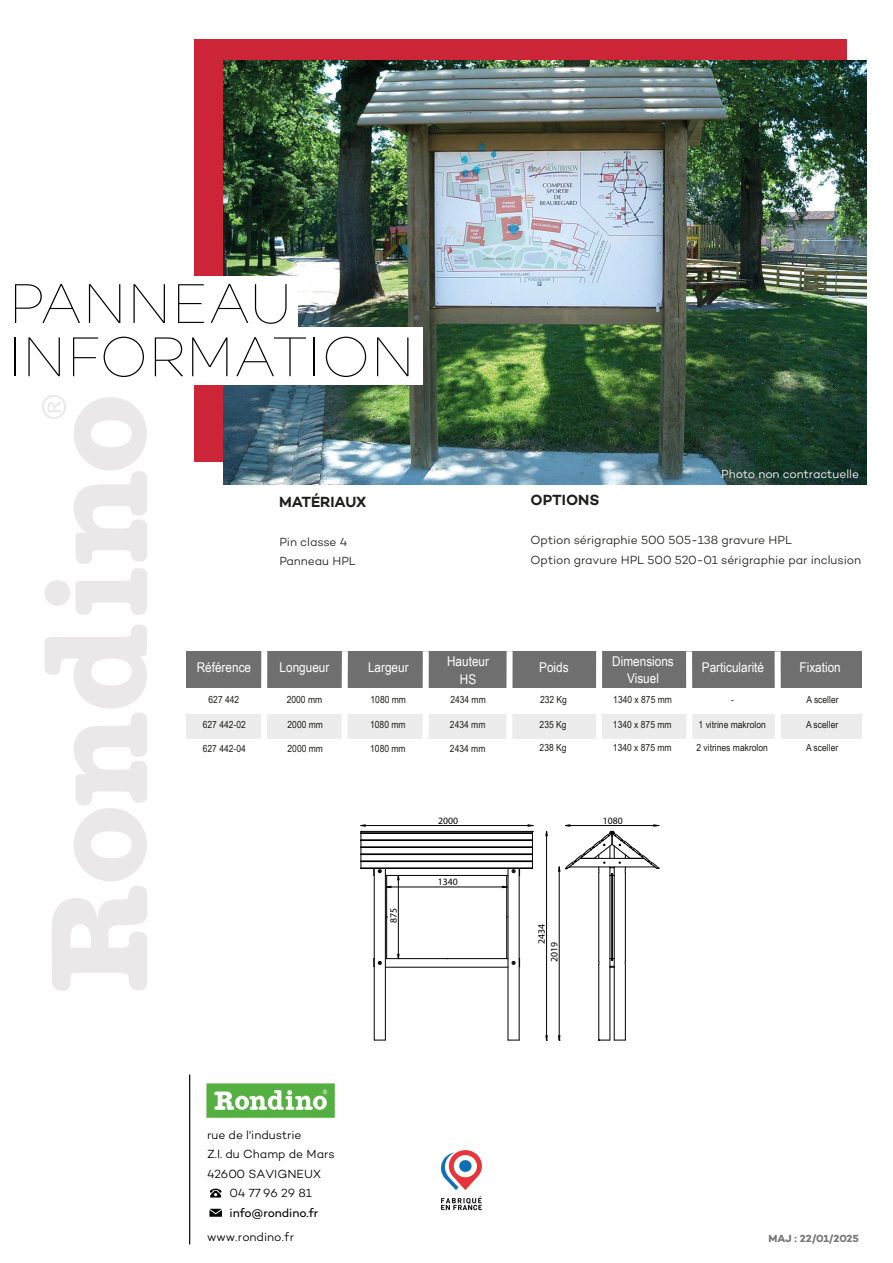
<style>
.page{position:relative;width:893px;height:1263px;background:#fff}
.page>*{position:absolute;margin:0;border:0;box-sizing:border-box;transform-origin:0 0}
.t1{font:100 57px/53.2px "Campton";color:#000101}
.t2{font:600 15px "Campton";color:#1e1e1c}
.t3{font:13.5px/17.4px "Arial Narrow";color:#fff;text-align:center;scale:1.06 1}
.t4{font:300 12px/19.5px "Campton";color:#1e1e1c}
.t5{font:300 12px "Campton";color:#000101}
.t6{font:300 12px "Campton";letter-spacing:-.005em;color:#fff}
.t7{font:12px "Campton";color:#000101}
.t8{font:700 10.5px "Campton";letter-spacing:-.025em;color:#777779}
.t9{font:9.75px "Arial Narrow";color:#1d1d1b;scale:1.06 1}
.t10{font:9.75px/12.6px "Myriad Pro";color:#000}
</style>
<div class="page">
<div style="left:194px;top:39px;width:652px;height:422px;background:#cc2537"></div>
<img style="left:224px;top:60px;width:642px;height:424px">
<div style="left:11px;top:276px;width:287px;height:58px;background:#fff"></div>
<div style="left:11px;top:327px;width:412px;height:58px;background:#fff"></div>
<div style="left:187px;top:714px;width:675px;height:24px;background:#ececec"></div>
<div style="left:186px;top:651px;width:676px;height:37px;background:#706f6f"></div>
<svg style="left:258px;top:651px;width:12px;height:88px"></svg>
<svg style="left:338px;top:651px;width:13px;height:88px"></svg>
<div style="left:422px;top:651px;width:7px;height:184px;background:#fff"></div>
<svg style="left:503px;top:651px;width:13px;height:189px"></svg>
<div style="left:596px;top:650px;width:6px;height:188px;background:#fff"></div>
<svg style="left:683px;top:651px;width:13px;height:88px"></svg>
<svg style="left:772px;top:651px;width:12px;height:88px"></svg>
<hr style="left:546px;top:836px;width:1px;height:199px;background:#000">
<svg style="left:545px;top:831px;width:3px;height:5px"></svg>
<hr style="left:559px;top:871px;width:1px;height:164px;background:#000">
<hr style="left:365px;top:825px;width:163px;height:1px;background:#000">
<hr style="left:398px;top:880px;width:1px;height:74px;background:#000">
<hr style="left:391px;top:887px;width:111px;height:1px;background:#000">
<hr style="left:361px;top:832px;width:171px;height:1px;background:#000">
<hr style="left:361px;top:831px;width:171px;height:1px;background:#000">
<hr style="left:386px;top:875px;width:1px;height:83px;background:#000">
<hr style="left:506px;top:875px;width:1px;height:83px;background:#000">
<hr style="left:361px;top:868px;width:171px;height:1px;background:#000">
<hr style="left:385px;top:875px;width:123px;height:1px;background:#000">
<hr style="left:385px;top:958px;width:123px;height:1px;background:#000">
<hr style="left:385px;top:967px;width:123px;height:1px;background:#000">
<svg style="left:512px;top:869px;width:7px;height:7px"></svg>
<svg style="left:512px;top:958px;width:7px;height:9px"></svg>
<svg style="left:377px;top:869px;width:4px;height:5px"></svg>
<svg style="left:377px;top:960px;width:4px;height:5px"></svg>
<hr style="left:361px;top:854px;width:171px;height:1px;background:#000">
<hr style="left:361px;top:840px;width:171px;height:1px;background:#000">
<hr style="left:361px;top:861px;width:171px;height:1px;background:#000">
<hr style="left:361px;top:847px;width:171px;height:1px;background:#000">
<hr style="left:361px;top:833px;width:171px;height:1px;background:#000">
<hr style="left:508px;top:868px;width:1px;height:172px;background:#000">
<hr style="left:519px;top:868px;width:1px;height:172px;background:#000">
<hr style="left:374px;top:868px;width:1px;height:172px;background:#000">
<hr style="left:385px;top:868px;width:1px;height:172px;background:#000">
<hr style="left:611px;top:874px;width:1px;height:86px;background:#000">
<hr style="left:612px;top:874px;width:1px;height:86px;background:#000">
<svg style="left:610px;top:958px;width:5px;height:10px"></svg>
<hr style="left:598px;top:964px;width:1px;height:76px;background:#000">
<hr style="left:598px;top:873px;width:1px;height:88px;background:#000">
<hr style="left:610px;top:875px;width:1px;height:83px;background:#000">
<hr style="left:610px;top:967px;width:1px;height:73px;background:#000">
<hr style="left:614px;top:967px;width:1px;height:73px;background:#000">
<hr style="left:614px;top:875px;width:1px;height:83px;background:#000">
<hr style="left:625px;top:873px;width:1px;height:88px;background:#000">
<hr style="left:625px;top:964px;width:1px;height:76px;background:#000">
<svg style="left:545px;top:1035px;width:3px;height:6px"></svg>
<svg style="left:558px;top:824px;width:101px;height:52px"></svg>
<svg style="left:599px;top:1040px;width:26px;height:1px"></svg>
<svg style="left:558px;top:1035px;width:2px;height:6px"></svg>
<svg style="left:360px;top:824px;width:6px;height:45px"></svg>
<svg style="left:527px;top:824px;width:6px;height:45px"></svg>
<svg style="left:396px;top:953px;width:4px;height:7px"></svg>
<svg style="left:42px;top:395px;width:105px;height:220px"></svg>
<svg style="left:45px;top:624px;width:102px;height:367px"></svg>
<hr style="left:189px;top:1074px;width:1px;height:170px;background:#000">
<svg style="left:210px;top:1188px;width:12px;height:9px"></svg>
<svg style="left:209px;top:1209px;width:13px;height:8px"></svg>
<img style="left:206px;top:1083px;width:129px;height:35px">
<img style="left:440px;top:1150px;width:42px;height:61px">
<h1 class="t1" style="left:7px;top:277px;width:409px">PANNEAU<br>INFORMATION</h1>
<p class="t6" style="left:721px;top:466px;width:139px">Photo non contractuelle</p>
<h2 class="t2" style="left:279px;top:493px;width:89px">MATÉRIAUX</h2>
<h2 class="t2" style="left:531px;top:491px;width:70px">OPTIONS</h2>
<p class="t4" style="left:531px;top:530px;width:332px">Option sérigraphie 500 505-138 gravure HPL<br>Option gravure HPL 500 520-01 sérigraphie par inclusion</p>
<p class="t4" style="left:279px;top:532px;width:78px">Pin classe 4<br>Panneau HPL</p>
<h3 class="t3" style="left:197px;top:658px;width:53px">Référence</h3>
<h3 class="t3" style="left:280px;top:658px;width:48px">Longueur</h3>
<h3 class="t3" style="left:368px;top:658px;width:40px">Largeur</h3>
<h3 class="t3" style="left:447px;top:652px;width:41px">Hauteur<br>HS</h3>
<h3 class="t3" style="left:539px;top:658px;width:29px">Poids</h3>
<p class="t9" style="left:209px;top:693px;width:31px">627 442</p>
<p class="t9" style="left:287px;top:693px;width:35px">2000 mm</p>
<p class="t9" style="left:371px;top:693px;width:35px">1080 mm</p>
<p class="t9" style="left:450px;top:693px;width:35px">2434 mm</p>
<p class="t9" style="left:540px;top:692px;width:27px">232 Kg</p>
<h3 class="t3" style="left:612px;top:653px;width:60px;line-height:16.2px">Dimensions<br>Visuel</h3>
<p class="t9" style="left:613px;top:692px;width:57px">1340 x 875 mm</p>
<h3 class="t3" style="left:702px;top:658px;width:60px">Particularité</h3>
<p class="t9" style="left:731px;top:692px;width:4px">-</p>
<p class="t9" style="left:203px;top:718px;width:42px">627 442-02</p>
<p class="t9" style="left:288px;top:718px;width:35px">2000 mm</p>
<p class="t9" style="left:370px;top:718px;width:35px">1080 mm</p>
<p class="t9" style="left:450px;top:718px;width:35px">2434 mm</p>
<p class="t9" style="left:540px;top:717px;width:27px">235 Kg</p>
<p class="t9" style="left:613px;top:717px;width:57px">1340 x 875 mm</p>
<p class="t9" style="left:699px;top:717px;width:65px">1 vitrine makrolon</p>
<p class="t9" style="left:203px;top:741px;width:42px">627 442-04</p>
<p class="t9" style="left:288px;top:741px;width:35px">2000 mm</p>
<p class="t9" style="left:370px;top:741px;width:35px">1080 mm</p>
<p class="t9" style="left:450px;top:741px;width:35px">2434 mm</p>
<p class="t9" style="left:540px;top:741px;width:27px">238 Kg</p>
<p class="t9" style="left:613px;top:741px;width:57px">1340 x 875 mm</p>
<p class="t9" style="left:696px;top:741px;width:69px">2 vitrines makrolon</p>
<p class="t10" style="left:387px;top:923px;width:17px;rotate:-90deg">875</p>
<p class="t10" style="left:438px;top:814px;width:22px">2000</p>
<p class="t10" style="left:438px;top:876px;width:22px">1340</p>
<p class="t10" style="left:535px;top:962px;width:39px;text-indent:18px;rotate:-90deg">2434<br>2019</p>
<p class="t10" style="left:603px;top:814px;width:22px">1080</p>
<h3 class="t3" style="left:799px;top:658px;width:40px">Fixation</h3>
<p class="t9" style="left:806px;top:692px;width:32px">A sceller</p>
<p class="t9" style="left:806px;top:717px;width:32px">A sceller</p>
<p class="t9" style="left:806px;top:741px;width:32px">A sceller</p>
<p class="t5" style="left:207px;top:1127px;width:96px">rue de l'industrie</p>
<p class="t5" style="left:207px;top:1147px;width:129px">Z.I. du Champ de Mars</p>
<p class="t5" style="left:207px;top:1166px;width:116px">42600 SAVIGNEUX</p>
<p class="t5" style="left:230px;top:1186px;width:84px">04 77 96 29 81</p>
<p class="t7" style="left:229px;top:1205px;width:90px">info@rondino.fr</p>
<p class="t5" style="left:207px;top:1229px;width:89px">www.rondino.fr</p>
<p class="t8" style="left:769px;top:1231px;width:92px">MAJ : 22/01/2025</p>
</div>
